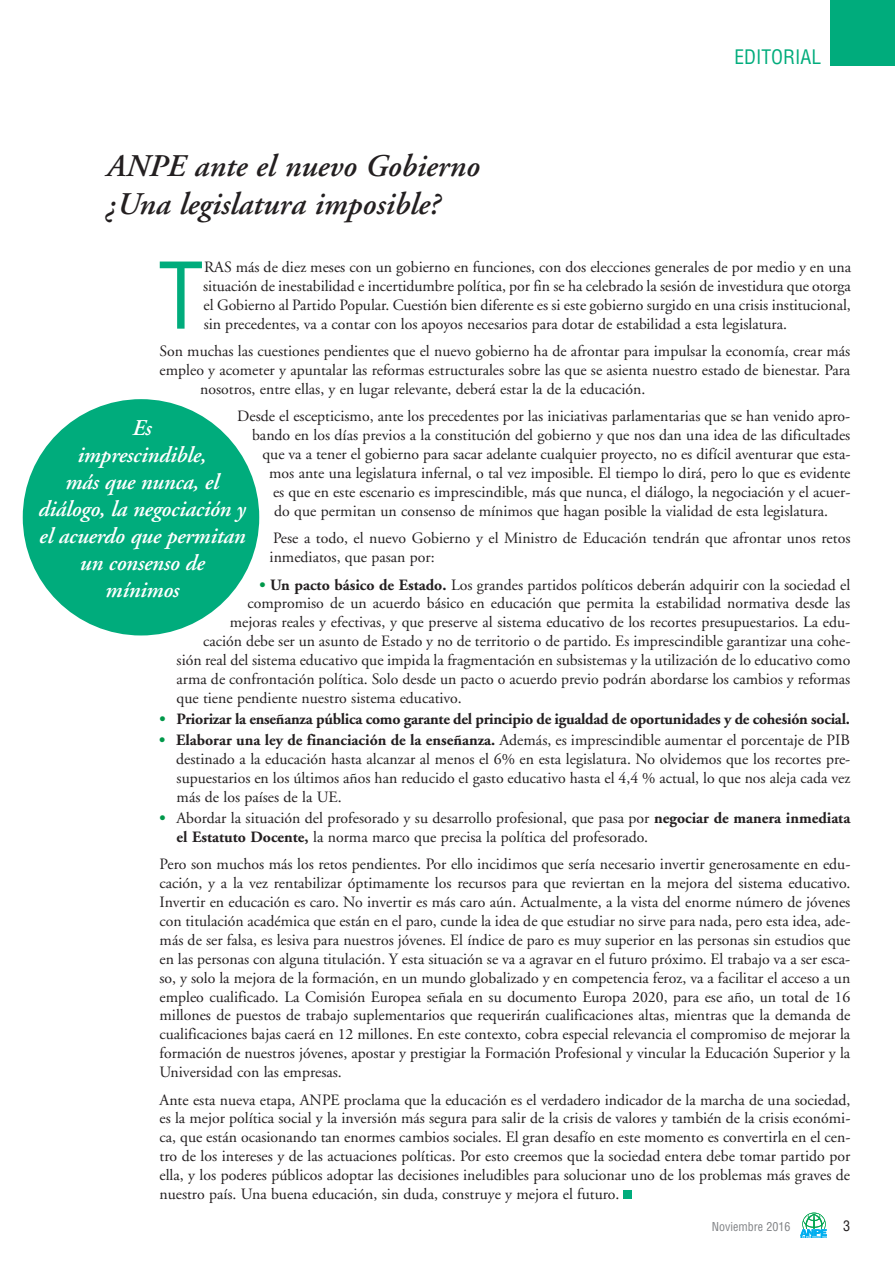
<style>
.page{position:relative;width:895px;height:1265px;background:#fff}
.page>*{position:absolute;margin:0;border:0;box-sizing:border-box;transform-origin:0 0}
.t1{font:condensed 89.4px "Helvetica";color:#00ac7c}
.t2{font:italic 600 31.5px/37.8px "Adobe Garamond";color:#231f20}
.t3{font:italic 600 22.5px/27px "Adobe Garamond";letter-spacing:-.01em;color:#fff;text-align:center}
.t4{font:condensed 19.5px "Helvetica";color:#00ac7c}
.t5{font:15.75px/18.9px "Adobe Garamond";color:#231f20;text-align:justify}
.t6{font:700 15.75px "Adobe Garamond";letter-spacing:-.015em;color:#231f20}
.t7{font:condensed 14.25px "Helvetica";color:#231f20}
.t8{font:condensed 12px "Helvetica";color:#808285}
.s1{font-weight:700;color:#00984a}
.s2{font-weight:700}
.s3{color:#00984a}
</style>
<div class="page">
<div style="left:830px;top:0;width:64px;height:66px;background:#00ac7c"></div>
<div style="left:623px;top:1190px;width:8px;height:9px;background:#00ac7c"></div>
<div style="left:23px;top:399px;width:236px;height:236px;background:#00ac7c;border-radius:50%"></div>
<svg style="left:800px;top:1212px;width:26px;height:25px"></svg>
<h2 class="t2" style="left:106px;top:150px;width:374px">ANPE ante el nuevo Gobierno ¿Una legislatura imposible?</h2>
<p class="t4" style="left:734px;top:45px;width:88px">EDITORIAL</p>
<h1 class="t1" style="left:158px;top:245px;width:46px">T</h1>
<p class="t5" style="left:203px;top:259px;width:649px">RAS más de diez meses con un gobierno en funciones, con dos elecciones generales de por medio y en una situación de inestabilidad e incertidumbre política, por fin se ha celebrado la sesión de investidura que otorga el Gobierno al Partido Popular. Cuestión bien diferente es si este gobierno surgido en una crisis institucional, sin precedentes, va a contar con los apoyos necesarios para dotar de estabilidad a esta legislatura.</p>
<p class="t5" style="left:159px;top:343px;width:692px">Son muchas las cuestiones pendientes que el nuevo gobierno ha de afrontar para impulsar la economía, crear más</p>
<p class="t5" style="left:159px;top:362px;width:692px">empleo y acometer y apuntalar las reformas estructurales sobre las que se asienta nuestro estado de bienestar. Para</p>
<p class="t5" style="left:200px;top:381px;width:446px">nosotros, entre ellas, y en lugar relevante, deberá estar la de la educación.</p>
<p class="t5" style="left:237px;top:408px;width:614px">Desde el escepticismo, ante los precedentes por las iniciativas parlamentarias que se han venido apro-</p>
<p class="t5" style="left:252px;top:427px;width:599px">bando en los días previos a la constitución del gobierno y que nos dan una idea de las dificultades</p>
<p class="t5" style="left:262px;top:446px;width:589px">que va a tener el gobierno para sacar adelante cualquier proyecto, no es difícil aventurar que esta-</p>
<p class="t5" style="left:269px;top:465px;width:582px">mos ante una legislatura infernal, o tal vez imposible. El tiempo lo dirá, pero lo que es evidente</p>
<p class="t5" style="left:273px;top:484px;width:578px">es que en este escenario es imprescindible, más que nunca, el diálogo, la negociación y el acuer-</p>
<p class="t5" style="left:274px;top:503px;width:555px">do que permitan un consenso de mínimos que hagan posible la vialidad de esta legislatura.</p>
<p class="t5" style="left:269px;top:530px;width:582px">Pese a todo, el nuevo Gobierno y el Ministro de Educación tendrán que afrontar unos retos inmediatos, que pasan por:</p>
<p class="t5" style="left:259px;top:576px;width:592px"><span class="s1">•</span> <span class="s2">Un pacto básico de Estado.</span> Los grandes partidos políticos deberán adquirir con la sociedad el</p>
<p class="t5" style="left:247px;top:595px;width:604px">compromiso de un acuerdo básico en educación que permita la estabilidad normativa desde las</p>
<p class="t5" style="left:230px;top:614px;width:621px">mejoras reales y efectivas, y que preserve al sistema educativo de los recortes presupuestarios. La edu-</p>
<p class="t5" style="left:203px;top:633px;width:648px">cación debe ser un asunto de Estado y no de territorio o de partido. Es imprescindible garantizar una cohe-</p>
<p class="t5" style="left:176px;top:652px;width:675px">sión real del sistema educativo que impida la fragmentación en subsistemas y la utilización de lo educativo como</p>
<p class="t5" style="left:176px;top:671px;width:675px">arma de confrontación política. Solo desde un pacto o acuerdo previo podrán abordarse los cambios y reformas</p>
<p class="t5" style="left:176px;top:690px;width:286px">que tiene pendiente nuestro sistema educativo.</p>
<p class="t6" style="left:159px;top:712px;width:691px"><span class="s3">•</span> Priorizar la enseñanza pública como garante del principio de igualdad de oportunidades y de cohesión social.</p>
<p class="t5" style="left:176px;top:732px;width:675px;text-indent:-17px"><span class="s1">•</span> <span class="s2">Elaborar una ley de financiación de la enseñanza.</span> Además, es imprescindible aumentar el porcentaje de PIB destinado a la educación hasta alcanzar al menos el 6% en esta legislatura. No olvidemos que los recortes pre&shy;supuestarios en los últimos años han reducido el gasto educativo hasta el 4,4 % actual, lo que nos aleja cada vez más de los países de la UE.</p>
<p class="t5" style="left:176px;top:809px;width:675px;text-indent:-17px"><span class="s1">•</span> Abordar la situación del profesorado y su desarrollo profesional, que pasa por <span class="s2">negociar de manera inmediata el Estatuto Docente,</span> la norma marco que precisa la política del profesorado.</p>
<p class="t5" style="left:159px;top:856px;width:692px">Pero son muchos más los retos pendientes. Por ello incidimos que sería necesario invertir generosamente en edu&shy;cación, y a la vez rentabilizar óptimamente los recursos para que reviertan en la mejora del sistema educativo.<br>Invertir en educación es caro. No invertir es más caro aún. Actualmente, a la vista del enorme número de jóvenes con titulación académica que están en el paro, cunde la idea de que estudiar no sirve para nada, pero esta idea, ade&shy;más de ser falsa, es lesiva para nuestros jóvenes. El índice de paro es muy superior en las personas sin estudios que en las personas con alguna titulación. Y esta situación se va a agravar en el futuro próximo. El trabajo va a ser esca&shy;so, y solo la mejora de la formación, en un mundo globalizado y en competencia feroz, va a facilitar el acceso a un empleo cualificado. La Comisión Europea señala en su documento Europa 2020, para ese año, un total de 16 millones de puestos de trabajo suplementarios que requerirán cualificaciones altas, mientras que la demanda de cualificaciones bajas caerá en 12 millones. En este contexto, cobra especial relevancia el compromiso de mejorar la formación de nuestros jóvenes, apostar y prestigiar la Formación Profesional y vincular la Educación Superior y la Universidad con las empresas.</p>
<p class="t5" style="left:159px;top:1091px;width:692px">Ante esta nueva etapa, ANPE proclama que la educación es el verdadero indicador de la marcha de una sociedad, es la mejor política social y la inversión más segura para salir de la crisis de valores y también de la crisis económi&shy;ca, que están ocasionando tan enormes cambios sociales. El gran desafío en este momento es convertirla en el cen&shy;tro de los intereses y de las actuaciones políticas. Por esto creemos que la sociedad entera debe tomar partido por ella, y los poderes públicos adoptar las decisiones ineludibles para solucionar uno de los problemas más graves de nuestro país. Una buena educación, sin duda, construye y mejora el futuro.</p>
<h3 class="t3" style="left:38px;top:416px;width:209px">Es<br>imprescindible,<br>más que nunca, el diálogo, la negociación y el acuerdo que permitan un consenso de<br>mínimos</h3>
<p class="t8" style="left:711px;top:1219px;width:80px">Noviembre 2016</p>
<p class="t7" style="left:842px;top:1217px;width:9px">3</p>
</div>
